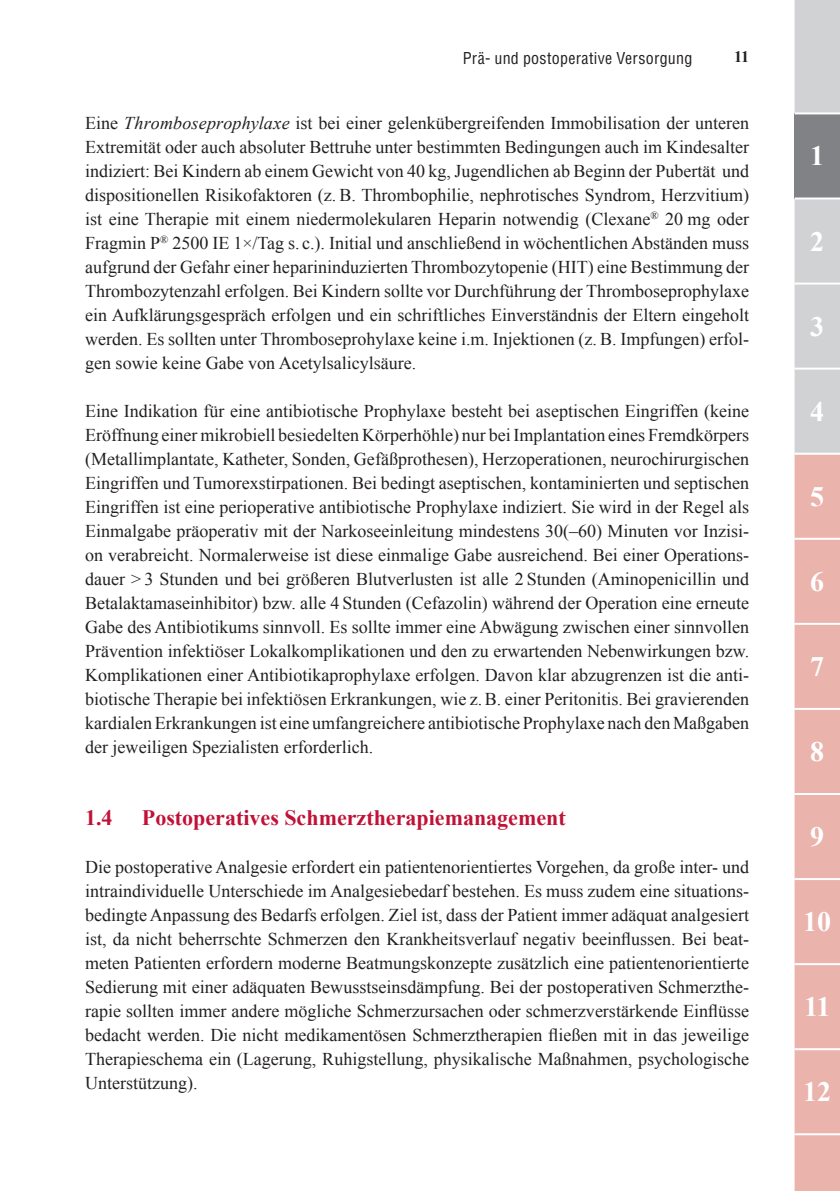
<style>
.page{position:relative;width:840px;height:1191px;background:#fff}
.page>*{position:absolute;margin:0;border:0;box-sizing:border-box;transform-origin:0 0}
.t1{font:700 28px "Times New Roman";color:#fff}
.t2{font:700 22px "Times New Roman";color:#c11137}
.t3{font:18px/24px "Times New Roman";color:#231f20;text-align:justify}
.t4{font:condensed 16px "Helvetica LT";letter-spacing:.015em;color:#231f20}
.t5{font:700 16px "Times New Roman";color:#231f20}
.s1{font-style:italic}
</style>
<div class="page">
<svg style="left:794px;top:0;width:45px;height:1191px;background:#dbbab6"></svg>
<hr style="left:794px;top:112px;width:45px;height:2px;background:#fff">
<hr style="left:794px;top:538px;width:45px;height:2px;background:#fff">
<hr style="left:794px;top:623px;width:45px;height:2px;background:#fff">
<hr style="left:794px;top:708px;width:45px;height:2px;background:#fff">
<hr style="left:794px;top:793px;width:45px;height:2px;background:#fff">
<hr style="left:794px;top:878px;width:45px;height:2px;background:#fff">
<hr style="left:794px;top:963px;width:45px;height:2px;background:#fff">
<hr style="left:794px;top:1048px;width:45px;height:2px;background:#fff">
<hr style="left:794px;top:1133px;width:45px;height:2px;background:#fff">
<hr style="left:794px;top:197px;width:45px;height:2px;background:#fff">
<hr style="left:794px;top:282px;width:45px;height:2px;background:#fff">
<hr style="left:794px;top:368px;width:45px;height:2px;background:#fff">
<hr style="left:794px;top:453px;width:45px;height:2px;background:#fff">
<p class="t4" style="left:462px;top:48px;width:231px">Prä- und postoperative Versorgung</p>
<p class="t5" style="left:733px;top:45px;width:17px">11</p>
<p class="t3" style="left:85px;top:110px;width:665px">Eine <span class="s1">Thromboseprophylaxe</span> ist bei einer gelenkübergreifenden Immobilisation der unteren Extremität oder auch absoluter Bettruhe unter bestimmten Bedingungen auch im Kindesalter indiziert: Bei Kindern ab einem Gewicht von 40 kg, Jugendlichen ab Beginn der Pubertät und dispositionellen Risikofaktoren (z. B. Thrombophilie, nephrotisches Syndrom, Herzvitium) ist eine Therapie mit einem niedermolekularen Heparin notwendig (Clexane<sup>®</sup> 20 mg oder Fragmin P<sup>®</sup> 2500 IE 1×/Tag s. c.). Initial und anschließend in wöchentlichen Abständen muss aufgrund der Gefahr einer heparininduzierten Thrombozytopenie (HIT) eine Bestimmung der Thrombozytenzahl erfolgen. Bei Kindern sollte vor Durchführung der Thromboseprophylaxe ein Aufklärungsgespräch erfolgen und ein schriftliches Einverständnis der Eltern eingeholt werden. Es sollten unter Thromboseprohylaxe keine i.m. Injektionen (z. B. Impfungen) erfol&shy;gen sowie keine Gabe von Acetylsalicylsäure.</p>
<p class="t3" style="left:85px;top:398px;width:665px">Eine Indikation für eine antibiotische Prophylaxe besteht bei aseptischen Eingriffen (keine Eröffnung einer mikrobiell besiedelten Körperhöhle) nur bei Implantation eines Fremdkörpers (Metallimplantate, Katheter, Sonden, Gefäßprothesen), Herzoperationen, neurochirurgischen Eingriffen und Tumorexstirpationen. Bei bedingt aseptischen, kontaminierten und septischen Eingriffen ist eine perioperative antibiotische Prophylaxe indiziert. Sie wird in der Regel als Einmalgabe präoperativ mit der Narkoseeinleitung mindestens 30(–60) Minuten vor Inzisi&shy;on verabreicht. Normalerweise ist diese einmalige Gabe ausreichend. Bei einer Operations&shy;dauer &gt; 3 Stunden und bei größeren Blutverlusten ist alle 2 Stunden (Aminopenicillin und Betalaktamaseinhibitor) bzw. alle 4 Stunden (Cefazolin) während der Operation eine erneute Gabe des Antibiotikums sinnvoll. Es sollte immer eine Abwägung zwischen einer sinnvollen Prävention infektiöser Lokalkomplikationen und den zu erwartenden Nebenwirkungen bzw.<br>Komplikationen einer Antibiotikaprophylaxe erfolgen. Davon klar abzugrenzen ist die anti&shy;biotische Therapie bei infektiösen Erkrankungen, wie z.B. einer Peritonitis. Bei gravierenden kardialen Erkrankungen ist eine umfangreichere antibiotische Prophylaxe nach den Maßgaben der jeweiligen Spezialisten erforderlich.</p>
<p class="t2" style="left:85px;top:802px;width:29px">1.4</p>
<p class="t2" style="left:142px;top:802px;width:425px">Postoperatives Schmerztherapiemanagement</p>
<p class="t3" style="left:85px;top:854px;width:665px">Die postoperative Analgesie erfordert ein patientenorientiertes Vorgehen, da große inter- und intraindividuelle Unterschiede im Analgesiebedarf bestehen. Es muss zudem eine situations&shy;bedingte Anpassung des Bedarfs erfolgen. Ziel ist, dass der Patient immer adäquat analgesiert ist, da nicht beherrschte Schmerzen den Krankheitsverlauf negativ beeinflussen. Bei beat&shy;meten Patienten erfordern moderne Beatmungskonzepte zusätzlich eine patientenorientierte Sedierung mit einer adäquaten Bewusstseinsdämpfung. Bei der postoperativen Schmerzthe&shy;rapie sollten immer andere mögliche Schmerzursachen oder schmerzverstärkende Einflüsse bedacht werden. Die nicht medikamentösen Schmerztherapien fließen mit in das jeweilige Therapieschema ein (Lagerung, Ruhigstellung, physikalische Maßnahmen, psychologische Unterstützung).</p>
<h1 class="t1" style="left:809px;top:137px;width:15px">1</h1>
<h1 class="t1" style="left:809px;top:222px;width:15px">2</h1>
<h1 class="t1" style="left:809px;top:307px;width:15px">3</h1>
<h1 class="t1" style="left:809px;top:392px;width:15px">4</h1>
<h1 class="t1" style="left:809px;top:477px;width:15px">5</h1>
<h1 class="t1" style="left:809px;top:562px;width:15px">6</h1>
<h1 class="t1" style="left:809px;top:647px;width:15px">7</h1>
<h1 class="t1" style="left:809px;top:732px;width:15px">8</h1>
<h1 class="t1" style="left:809px;top:817px;width:15px">9</h1>
<h1 class="t1" style="left:802px;top:902px;width:29px">10</h1>
<h1 class="t1" style="left:803px;top:987px;width:28px">11</h1>
<h1 class="t1" style="left:802px;top:1072px;width:29px">12</h1>
</div>
